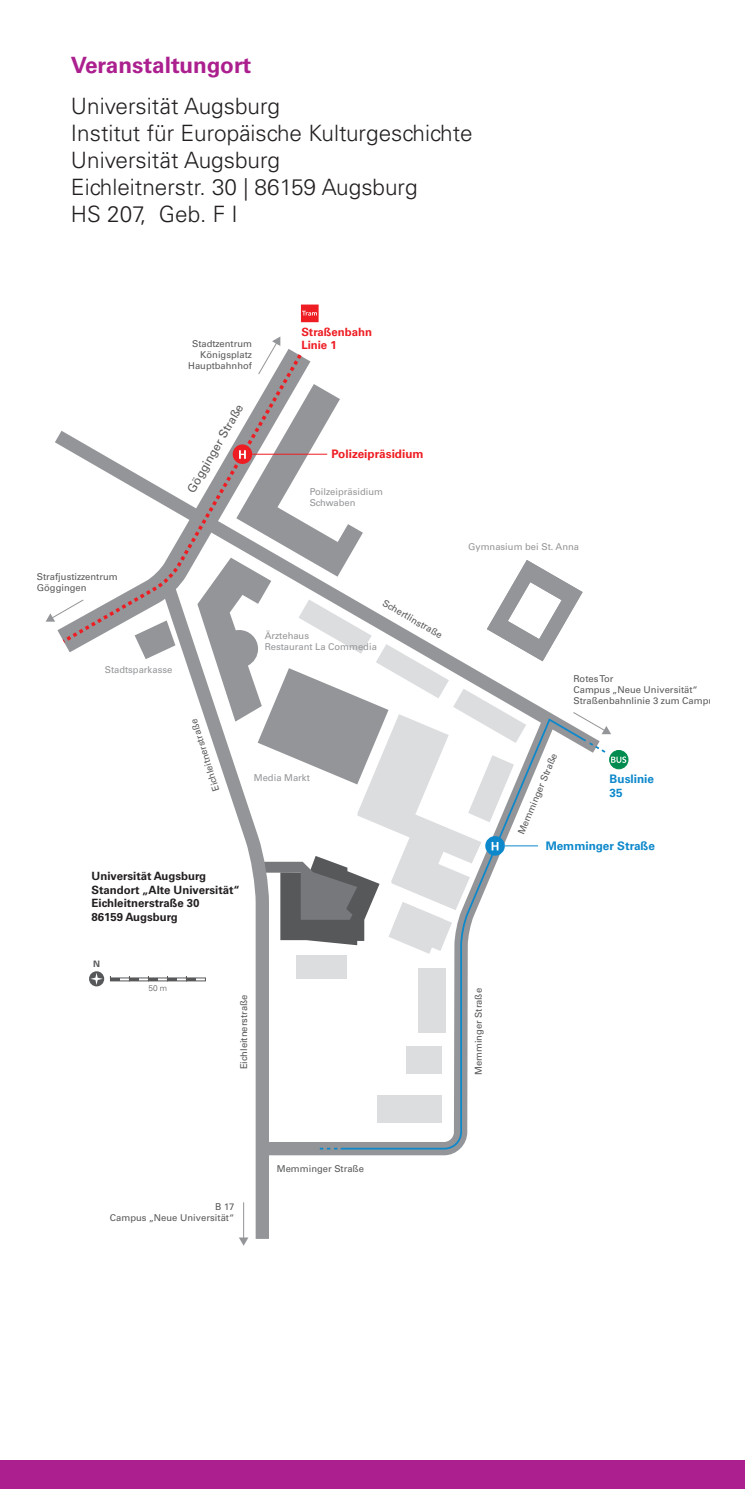
<style>
.page{position:relative;width:745px;height:1489px;background:#fff}
.page>*{position:absolute;margin:0;border:0;box-sizing:border-box;transform-origin:0 0}
.t1{font:300 22.5px/27px "Univers LT Std";color:#231f20}
.t2{font:700 22.5px "Univers LT Std";color:#ab208e}
.t3{font:700 11.75px/14px "Univers LT";color:#0c88cb}
.t4{font:700 11.75px "Univers LT";color:#ee1d23}
.t5{font:11.75px "Univers LT";color:#57585a}
.t6{font:700 11.5px/13.8px "Univers LT";color:#231f20}
.t7{font:700 11.5px/13.8px "Univers LT";color:#ee1d23}
.t8{font:9.5px/11.2px "Univers LT";color:#57585a;text-align:right}
.t9{font:9.5px/11.2px "Univers LT";color:#939598}
.t10{font:700 9px "Univers LT";color:#57585a}
.t11{font:300 8.25px "Univers LT";color:#57585a}
</style>
<div class="page">
<div style="left:0;top:1460px;width:744px;height:28px;background:#ab208e"></div>
<svg style="left:275px;top:304px;width:184px;height:852px"></svg>
<svg style="left:150px;top:675px;width:125px;height:571px"></svg>
<svg style="left:45px;top:320px;width:289px;height:355px"></svg>
<svg style="left:339px;top:953px;width:129px;height:197px"></svg>
<svg style="left:317px;top:1147px;width:20px;height:2px"></svg>
<svg style="left:257px;top:336px;width:23px;height:14px"></svg>
<hr style="left:243px;top:1202px;width:1px;height:36px;background:#939598">
<svg style="left:239px;top:1237px;width:9px;height:8px"></svg>
<svg style="left:46px;top:598px;width:13px;height:23px"></svg>
<svg style="left:59px;top:350px;width:246px;height:296px"></svg>
<div style="left:609px;top:750px;width:18px;height:19px;border:1px solid #008c4e;border-radius:50%"></div>
<div style="left:301px;top:305px;width:17px;height:17px;background:#ee1d23"></div>
<svg style="left:302px;top:311px;width:15px;height:4px"></svg>
<div style="left:89px;top:971px;width:15px;height:15px;background:#57585a;border-radius:50%"></div>
<svg style="left:90px;top:972px;width:13px;height:12px"></svg>
<div style="left:110px;top:977px;width:20px;height:4px;border:1px solid #57585a"></div>
<div style="left:129px;top:977px;width:20px;height:4px;border:1px solid #57585a"></div>
<div style="left:148px;top:977px;width:20px;height:4px;border:1px solid #57585a"></div>
<div style="left:167px;top:977px;width:20px;height:4px;border:1px solid #57585a"></div>
<svg style="left:148px;top:975px;width:10px;height:5px"></svg>
<svg style="left:129px;top:976px;width:10px;height:4px"></svg>
<svg style="left:110px;top:976px;width:10px;height:4px"></svg>
<svg style="left:167px;top:975px;width:10px;height:5px"></svg>
<div style="left:186px;top:977px;width:20px;height:4px;border:1px solid #57585a"></div>
<svg style="left:186px;top:975px;width:10px;height:5px"></svg>
<svg style="left:197px;top:384px;width:429px;height:569px"></svg>
<hr style="left:504px;top:845px;width:33px;height:1px;background:#0c88cb">
<h1 class="t2" style="left:71px;top:52px;width:181px">Veranstaltungort</h1>
<h1 class="t1" style="left:71px;top:93px;width:403px">Universität Augsburg<br>Institut für Europäische Kulturgeschichte<br>Universität Augsburg<br>Eichleitnerstr. 30 | 86159 Augsburg<br>HS 207, Geb. F I</h1>
<p class="t8" style="left:188px;top:338px;width:65px">Stadtzentrum<br>Königsplatz<br>Hauptbahnhof</p>
<p class="t5" style="left:184px;top:488px;width:101px;rotate:-60deg">Gögginger Straße</p>
<p class="t7" style="left:301px;top:325px;width:72px">Straßenbahn<br>Linie 1</p>
<p class="t4" style="left:331px;top:447px;width:94px">Polizeipräsidium</p>
<p class="t9" style="left:309px;top:486px;width:75px">Poilzeipräsidium<br>Schwaben</p>
<p class="t8" style="left:37px;top:571px;width:82px;text-align:left">Strafjustizzentrum<br>Göggingen</p>
<p class="t9" style="left:105px;top:663px;width:69px">Stadtsparkasse</p>
<p class="t8" style="left:211px;top:792px;width:76px;rotate:-108deg">Eichleitnerstraße</p>
<p class="t8" style="left:386px;top:597px;width:69px;rotate:30deg">Schertlinstraße</p>
<p class="t9" style="left:264px;top:630px;width:114px">Ärztehaus<br>Restaurant La Commedia</p>
<p class="t9" style="left:254px;top:771px;width:57px">Media Markt</p>
<p class="t6" style="left:91px;top:869px;width:150px">Universität Augsburg<br>Standort „Alte Universität“<br>Eichleitnerstraße 30<br>86159 Augsburg</p>
<p class="t10" style="left:93px;top:958px;width:8px">N</p>
<p class="t9" style="left:468px;top:540px;width:112px">Gymnasium bei St. Anna</p>
<p class="t8" style="left:573px;top:672px;width:147px;text-align:left">Rotes Tor<br>Campus „Neue Universität“<br>Straßenbahnlinie 3 zum Campus</p>
<p class="t8" style="left:515px;top:831px;width:89px;rotate:-67deg">Memminger Straße</p>
<p class="t3" style="left:609px;top:771px;width:46px">Buslinie<br>35</p>
<p class="t3" style="left:545px;top:839px;width:111px">Memminger Straße</p>
<p class="t11" style="left:148px;top:983px;width:20px">50 m</p>
<p class="t8" style="left:238px;top:1069px;width:76px;rotate:-90deg">Eichleitnerstraße</p>
<p class="t8" style="left:472px;top:1075px;width:89px;rotate:-90deg">Memminger Straße</p>
<p class="t8" style="left:277px;top:1163px;width:89px">Memminger Straße</p>
<p class="t8" style="left:110px;top:1200px;width:126px">B 17<br>Campus „Neue Universität“</p>
</div>
